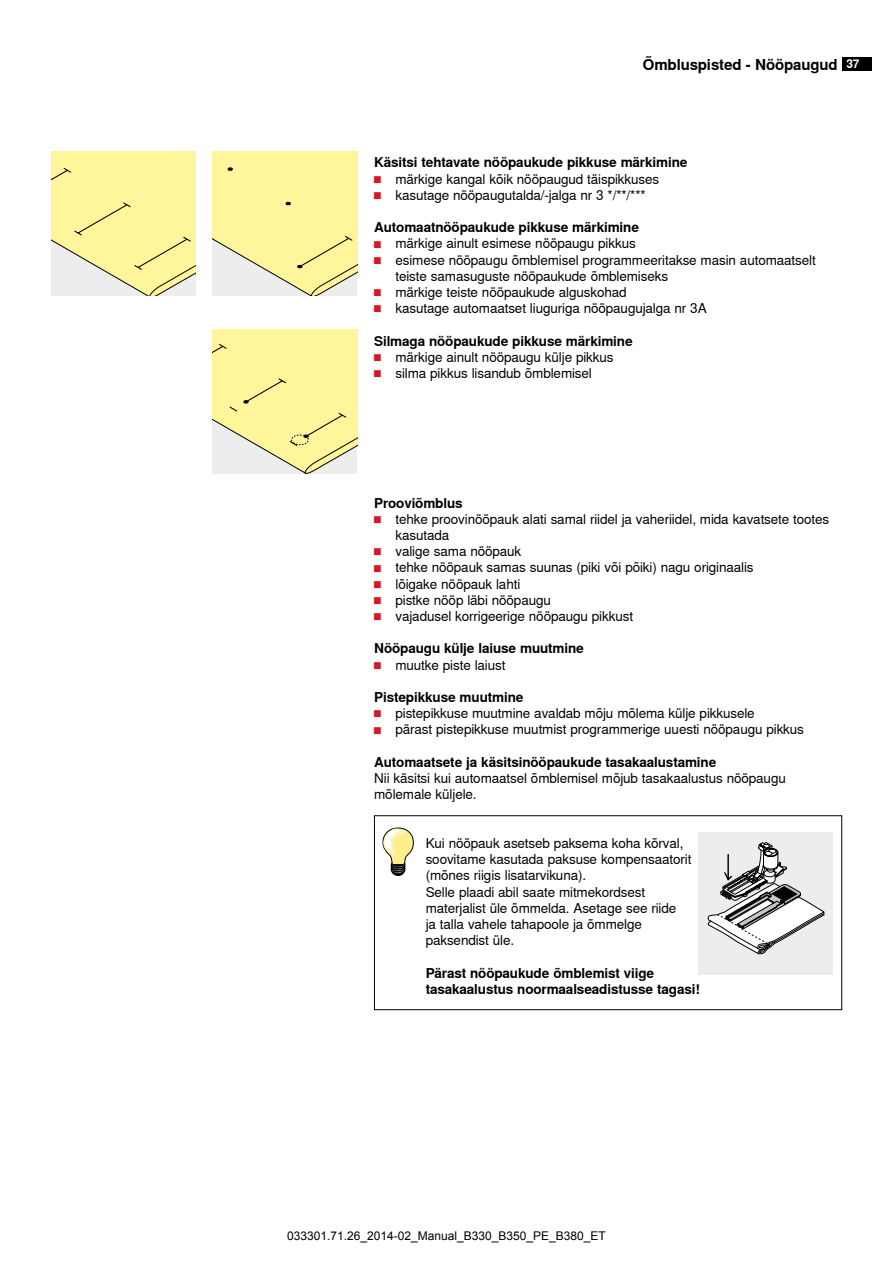
<style>
.page{position:relative;width:893px;height:1263px;background:#fff}
.page>*{position:absolute;margin:0;border:0;box-sizing:border-box;transform-origin:0 0}
.t1{font:700 15px "Nimbus Sans Global";letter-spacing:-.01em;color:#000}
.t2{font:13.5px/16.2px "Nimbus Sans Global";letter-spacing:-.01em;color:#000}
.t3{font:700 13.5px/16.2px "Nimbus Sans Global";letter-spacing:-.01em;color:#000}
.t4{font:12px "Arial";color:#000}
.s1{font-size:12px;color:#fff}
.s2{font-weight:700}
.s3{font-weight:700;font-size:6.75px;color:#d61726}
.s4{font-size:6.75px;color:#d61726}
.s5{font-weight:400}
</style>
<div class="page">
<div style="left:842px;top:57px;width:30px;height:13px;background:#000"></div>
<svg style="left:51px;top:151px;width:145px;height:145px;background:#f7efa4"></svg>
<svg style="left:213px;top:151px;width:144px;height:145px;background:#f8f0a5"></svg>
<svg style="left:213px;top:329px;width:144px;height:145px;background:#f7efa4"></svg>
<svg style="left:382px;top:827px;width:32px;height:49px"></svg>
<div style="left:374px;top:815px;width:468px;height:195px;border:1px solid #000"></div>
<div style="left:698px;top:832px;width:134px;height:143px;background:#ededed"></div>
<svg style="left:707px;top:842px;width:117px;height:112px"></svg>
<p class="t1" style="left:643px;top:56px;width:218px">Õmbluspisted - Nööpaugud <span class="s1">37</span></p>
<p class="t2" style="left:374px;top:155px;width:315px"><span class="s2">Käsitsi tehtavate nööpaukude pikkuse märkimine </span><span class="s3">█</span> märkige kangal kõik nööpaugud täispikkuses<br><span class="s3">█</span> kasutage nööpaugutalda/-jalga nr 3 */**/***</p>
<p class="t3" style="left:374px;top:219px;width:266px">Automaatnööpaukude pikkuse märkimine</p>
<p class="t2" style="left:374px;top:236px;width:263px"><span class="s3">█</span> märkige ainult esimese nööpaugu pikkus</p>
<p class="t2" style="left:374px;top:252px;width:443px"><span class="s3">█</span> esimese nööpaugu õmblemisel programmeeritakse masin automaatselt</p>
<p class="t2" style="left:395px;top:268px;width:274px">teiste samasuguste nööpaukude õmblemiseks</p>
<p class="t2" style="left:374px;top:284px;width:254px"><span class="s3">█</span> märkige teiste nööpaukude alguskohad</p>
<p class="t2" style="left:374px;top:300px;width:334px"><span class="s3">█</span> kasutage automaatset liuguriga nööpaugujalga nr 3A</p>
<p class="t2" style="left:374px;top:333px;width:260px"><span class="s2">Silmaga nööpaukude pikkuse märkimine </span><span class="s3">█</span> märkige ainult nööpaugu külje pikkus<br><span class="s3">█</span> silma pikkus lisandub õmblemisel</p>
<p class="t3" style="left:374px;top:495px;width:90px">Prooviõmblus</p>
<p class="t2" style="left:374px;top:511px;width:457px"><span class="s3">█</span> tehke proovinööpauk alati samal riidel ja vaheriidel, mida kavatsete tootes</p>
<p class="t2" style="left:395px;top:527px;width:55px">kasutada</p>
<p class="t2" style="left:374px;top:543px;width:149px"><span class="s3">█</span> valige sama nööpauk</p>
<p class="t2" style="left:374px;top:560px;width:381px"><span class="s3">█</span> tehke nööpauk samas suunas (piki või põiki) nagu originaalis</p>
<p class="t2" style="left:374px;top:576px;width:148px"><span class="s3">█</span> lõigake nööpauk lahti</p>
<p class="t2" style="left:374px;top:592px;width:178px"><span class="s3">█</span> pistke nööp läbi nööpaugu</p>
<p class="t2" style="left:374px;top:608px;width:260px"><span class="s3">█</span> vajadusel korrigeerige nööpaugu pikkust</p>
<p class="t3" style="left:374px;top:641px;width:211px">Nööpaugu külje laiuse muutmine <span class="s4">█</span> <span class="s5">muutke piste laiust</span></p>
<p class="t2" style="left:374px;top:689px;width:431px"><span class="s2">Pistepikkuse muutmine<br></span><span class="s3">█</span> pistepikkuse muutmine avaldab mõju mõlema külje pikkusele<br><span class="s3">█</span> pärast pistepikkuse muutmist programmerige uuesti nööpaugu pikkus</p>
<p class="t3" style="left:374px;top:754px;width:344px">Automaatsete ja käsitsinööpaukude tasakaalustamine</p>
<p class="t2" style="left:374px;top:770px;width:413px">Nii käsitsi kui automaatsel õmblemisel mõjub tasakaalustus nööpaugu mõlemale küljele.</p>
<p class="t2" style="left:426px;top:835px;width:267px">Kui nööpauk asetseb paksema koha kõrval, soovitame kasutada paksuse kompensaatorit (mõnes riigis lisatarvikuna).<br>Selle plaadi abil saate mitmekordsest materjalist üle õmmelda. Asetage see riide<br>ja talla vahele tahapoole ja õmmelge paksendist üle.</p>
<p class="t3" style="left:426px;top:965px;width:276px">Pärast nööpaukude õmblemist viige tasakaalustus noormaalseadistusse tagasi!</p>
<p class="t4" style="left:287px;top:1227px;width:320px">033301.71.26_2014-02_Manual_B330_B350_PE_B380_ET</p>
</div>
